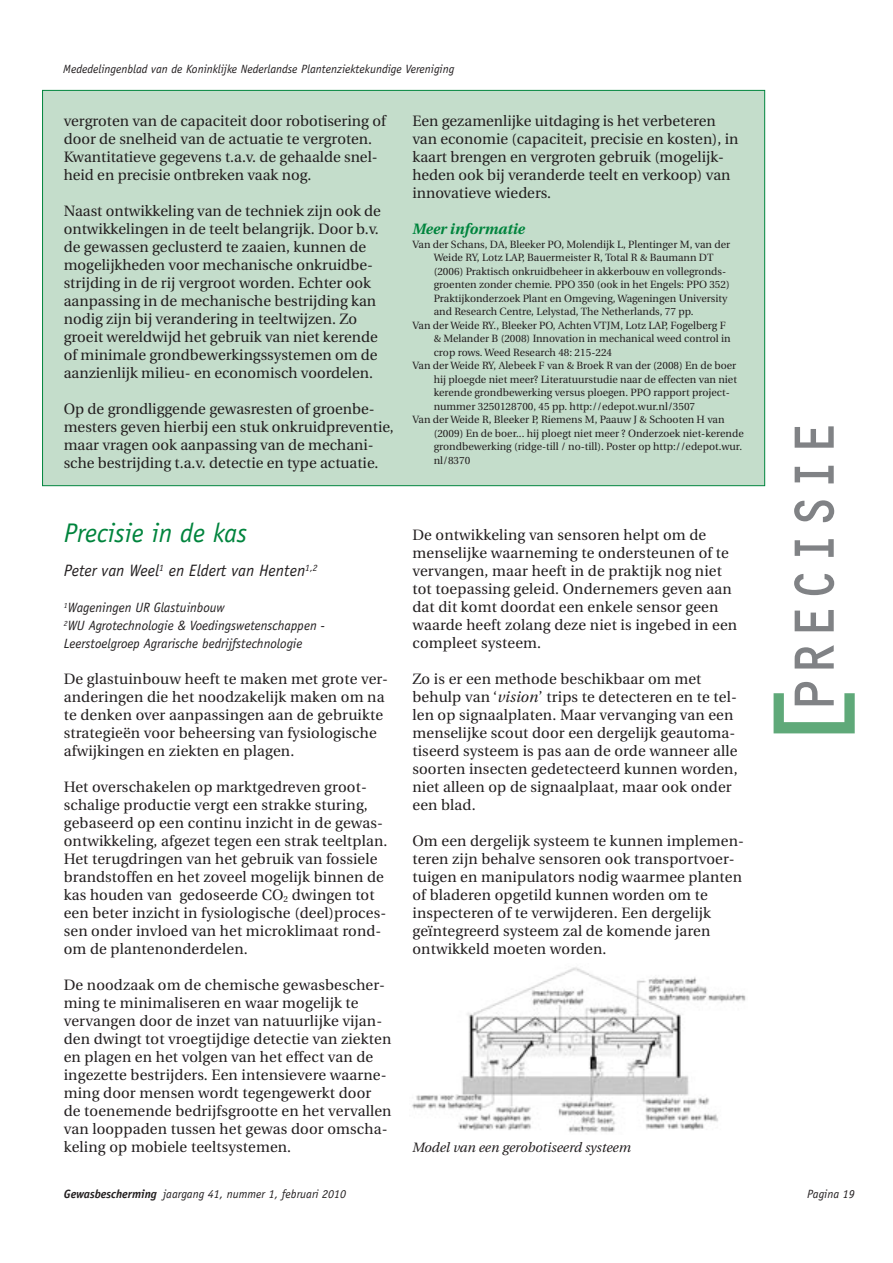
<style>
.page{position:relative;width:893px;height:1263px;background:#fff}
.page>*{position:absolute;margin:0;border:0;box-sizing:border-box;transform-origin:0 0}
.t1{font:57.6px "OCR C Regular";color:#808285;scale:.88 1}
.t2{font:italic 27px "Officina Sans";color:#00843d}
.t3{font:italic 16.5px "Officina Sans";color:#231f20}
.t4{font:15px/18px "Utopia";letter-spacing:.01em;color:#231f20}
.t5{font:italic 700 15px "Utopia";color:#00843d}
.t6{font:italic 13.5px/18px "Officina Sans";color:#231f20}
.t7{font:italic 13.5px "Utopia";color:#231f20}
.t8{font:italic 12px "Officina Sans";color:#231f20}
.t9{font:10.5px "Utopia";color:#231f20}
.s1{font-style:italic}
.s2{font-size:109.5px;color:#5fa979}
.s3{font-weight:700}
</style>
<div class="page">
<img style="left:412px;top:967px;width:334px;height:166px">
<div style="left:42px;top:90px;width:723px;height:396px;background:#c4ddcb;border:1px solid #00843d"></div>
<p class="t8" style="left:63px;top:62px;width:392px">Mededelingenblad van de Koninklijke Nederlandse Plantenziektekundige Vereniging</p>
<p class="t4" style="left:64px;top:112px;width:324px">vergroten van de capaciteit door robotisering of door de snelheid van de actuatie te vergroten.<br>Kwantitatieve gegevens t.a.v. de gehaalde snel&shy;heid en precisie ontbreken vaak nog.</p>
<p class="t4" style="left:64px;top:202px;width:319px">Naast ontwikkeling van de techniek zijn ook de ontwikkelingen in de teelt belangrijk. Door b.v. de gewassen geclusterd te zaaien, kunnen de mogelijkheden voor mechanische onkruidbe&shy;strijding in de rij vergroot worden. Echter ook aanpassing in de mechanische bestrijding kan nodig zijn bij verandering in teeltwijzen. Zo groeit wereldwijd het gebruik van niet kerende of minimale grondbewerkingssystemen om de aanzienlijk milieu- en economisch voordelen.</p>
<p class="t4" style="left:64px;top:400px;width:332px">Op de grondliggende gewasresten of groenbe&shy;mesters geven hierbij een stuk onkruidpreventie, maar vragen ook aanpassing van de mechani&shy;sche bestrijding t.a.v. detectie en type actuatie.</p>
<p class="t4" style="left:412px;top:112px;width:328px">Een gezamenlijke uitdaging is het verbeteren van economie (capaciteit, precisie en kosten), in kaart brengen en vergroten gebruik (mogelijk&shy;heden ook bij veranderde teelt en verkoop) van innovatieve wieders.</p>
<p class="t5" style="left:412px;top:220px;width:114px">Meer informatie</p>
<p class="t9" style="left:412px;top:238px;width:319px">Van der Schans, DA, Bleeker PO, Molendijk L, Plentinger M, van der</p>
<p class="t9" style="left:434px;top:252px;width:281px">Weide RY, Lotz LAP, Bauermeister R, Total R &amp; Baumann DT</p>
<p class="t9" style="left:434px;top:265px;width:294px">(2006) Praktisch onkruidbeheer in akkerbouw en vollegronds-</p>
<p class="t9" style="left:434px;top:279px;width:298px">groenten zonder chemie. PPO 350 (ook in het Engels: PPO 352)</p>
<p class="t9" style="left:434px;top:292px;width:295px">Praktijkonderzoek Plant en Omgeving, Wageningen University</p>
<p class="t9" style="left:434px;top:306px;width:261px">and Research Centre, Lelystad, The Netherlands, 77 pp.</p>
<p class="t9" style="left:412px;top:319px;width:315px">Van der Weide RY., Bleeker PO, Achten VTJM, Lotz LAP, Fogelberg F</p>
<p class="t9" style="left:434px;top:333px;width:298px">&amp; Melander B (2008) Innovation in mechanical weed control in</p>
<p class="t9" style="left:434px;top:346px;width:180px">crop rows. Weed Research 48: 215-224</p>
<p class="t9" style="left:412px;top:360px;width:325px">Van der Weide RY, Alebeek F van &amp; Broek R van der (2008) En de boer</p>
<p class="t9" style="left:434px;top:373px;width:305px">hij ploegde niet meer? Literatuurstudie naar de effecten van niet</p>
<p class="t9" style="left:434px;top:387px;width:298px">kerende grondbewerking versus ploegen. PPO rapport project-</p>
<p class="t9" style="left:434px;top:400px;width:263px">nummer 3250128700, 45 pp. http://edepot.wur.nl/3507</p>
<p class="t9" style="left:412px;top:414px;width:314px">Van der Weide R, Bleeker P, Riemens M, Paauw J &amp; Schooten H van</p>
<p class="t9" style="left:434px;top:427px;width:311px">(2009) En de boer... hij ploegt niet meer ? Onderzoek niet-kerende</p>
<p class="t9" style="left:434px;top:441px;width:310px">grondbewerking (ridge-till / no-till). Poster op http://edepot.wur.</p>
<p class="t9" style="left:434px;top:454px;width:38px">nl/8370</p>
<h2 class="t2" style="left:64px;top:517px;width:185px">Precisie in de kas</h2>
<p class="t3" style="left:64px;top:561px;width:255px">Peter van Weel<sup>1</sup> en Eldert van Henten<sup>1,2</sup></p>
<p class="t6" style="left:64px;top:598px;width:263px"><sup>1</sup>Wageningen UR Glastuinbouw<br><sup>2</sup>WU Agrotechnologie &amp; Voedingswetenschappen -<br>Leerstoelgroep Agrarische bedrijfstechnologie</p>
<p class="t4" style="left:64px;top:670px;width:326px">De glastuinbouw heeft te maken met grote ver&shy;anderingen die het noodzakelijk maken om na te denken over aanpassingen aan de gebruikte strategieën voor beheersing van fysiologische afwijkingen en ziekten en plagen.</p>
<p class="t4" style="left:64px;top:778px;width:325px">Het overschakelen op marktgedreven groot&shy;schalige productie vergt een strakke sturing, gebaseerd op een continu inzicht in de gewas&shy;ontwikkeling, afgezet tegen een strak teeltplan.<br>Het terugdringen van het gebruik van fossiele brandstoffen en het zoveel mogelijk binnen de kas houden van gedoseerde CO<sub>2</sub> dwingen tot een beter inzicht in fysiologische (deel)proces&shy;sen onder invloed van het microklimaat rond&shy;om de plantenonderdelen.</p>
<p class="t4" style="left:64px;top:976px;width:329px">De noodzaak om de chemische gewasbescher&shy;ming te minimaliseren en waar mogelijk te vervangen door de inzet van natuurlijke vijan&shy;den dwingt tot vroegtijdige detectie van ziekten en plagen en het volgen van het effect van de ingezette bestrijders. Een intensievere waarne&shy;ming door mensen wordt tegengewerkt door de toenemende bedrijfsgrootte en het vervallen van looppaden tussen het gewas door omscha&shy;keling op mobiele teeltsystemen.</p>
<p class="t4" style="left:412px;top:526px;width:326px">De ontwikkeling van sensoren helpt om de menselijke waarneming te ondersteunen of te vervangen, maar heeft in de praktijk nog niet tot toepassing geleid. Ondernemers geven aan dat dit komt doordat een enkele sensor geen waarde heeft zolang deze niet is ingebed in een compleet systeem.</p>
<p class="t4" style="left:412px;top:670px;width:327px">Zo is er een methode beschikbaar om met behulp van ‘<span class="s1">vision</span>’ trips te detecteren en te tel&shy;len op signaalplaten. Maar vervanging van een menselijke scout door een dergelijk geautoma&shy;tiseerd systeem is pas aan de orde wanneer alle soorten insecten gedetecteerd kunnen worden, niet alleen op de signaalplaat, maar ook onder een blad.</p>
<p class="t4" style="left:412px;top:832px;width:333px">Om een dergelijk systeem te kunnen implemen&shy;teren zijn behalve sensoren ook transportvoer&shy;tuigen en manipulators nodig waarmee planten of bladeren opgetild kunnen worden om te inspecteren of te verwijderen. Een dergelijk geïntegreerd systeem zal de komende jaren ontwikkeld moeten worden.</p>
<p class="t7" style="left:412px;top:1140px;width:220px">Model van een gerobotiseerd systeem</p>
<h1 class="t1" style="left:788px;top:753px;width:363px;rotate:-90deg">P r e c i s i e<span class="s2">[</span></h1>
<p class="t8" style="left:64px;top:1187px;width:284px"><span class="s3">Gewasbescherming</span> jaargang 41, nummer 1, februari 2010</p>
<p class="t8" style="left:807px;top:1186px;width:49px">Pagina 19</p>
</div>
